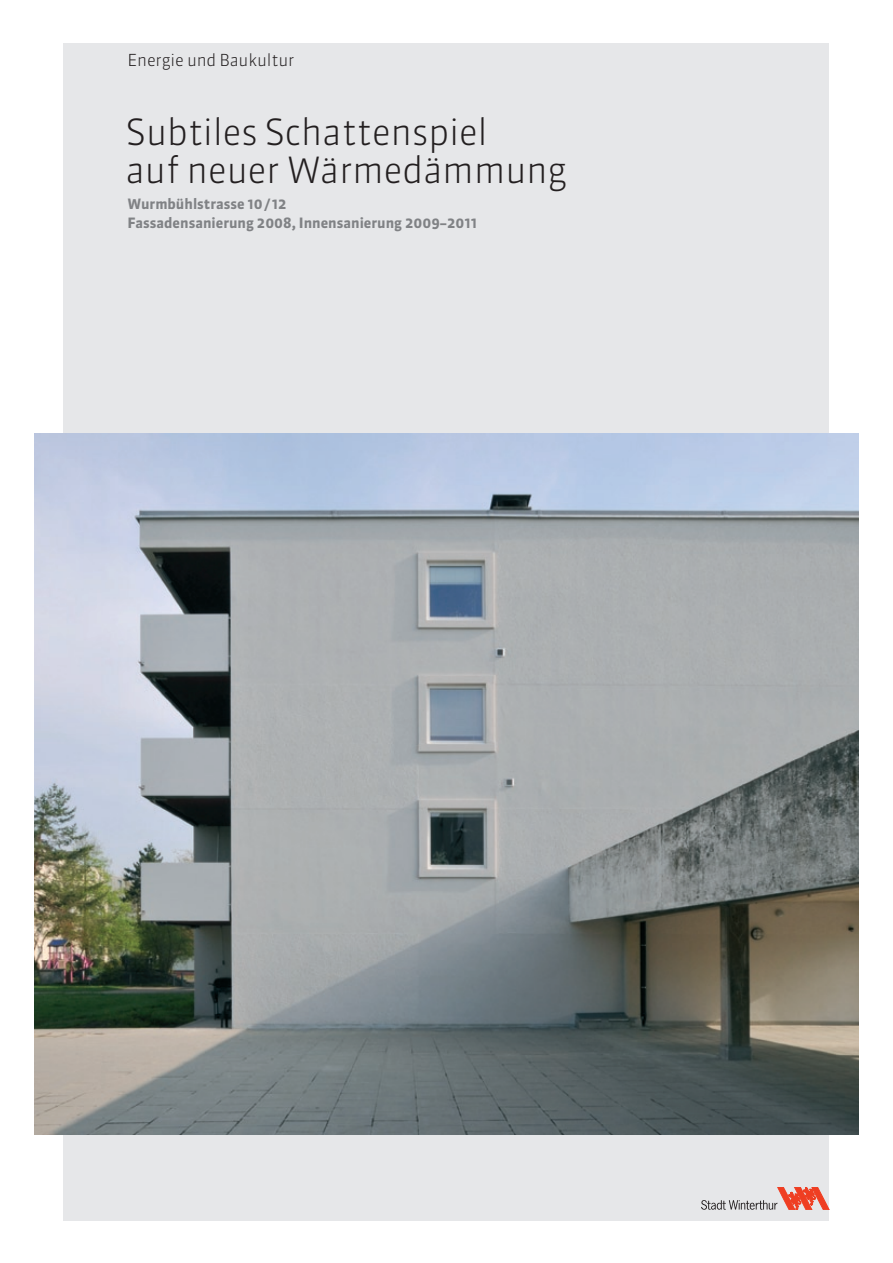
<style>
.page{position:relative;width:893px;height:1263px;background:#fff}
.page>*{position:absolute;margin:0;border:0;box-sizing:border-box;transform-origin:0 0}
._01_Haupttitel{font:300 36px/38.2px "Sanuk OT";letter-spacing:-.015em;color:#231f20}
._02_Titel{font:300 16.5px "Sanuk OT";letter-spacing:-.01em;color:#231f20}
._02_Titel-2{font:700 14.25px/19.2px "Sanuk OT";color:#808285}
</style>
<div class="page">
<div style="left:64px;top:43px;width:765px;height:1177px;background:#e6e7e9"></div>
<img style="left:34px;top:434px;width:825px;height:701px">
<svg style="left:701px;top:1187px;width:128px;height:23px"></svg>
<p class="_02_Titel" style="left:128px;top:50px;width:168px">Energie und Baukultur</p>
<p class="_01_Haupttitel" style="left:125px;top:113px;width:443px">Subtiles Schattenspiel<br>auf neuer Wärmedämmung</p>
<p class="_02_Titel-2" style="left:128px;top:194px;width:351px">Wurmbühlstrasse 10/ 12<br>Fassadensanierung 2008, Innensanierung 2009–2011</p>
</div>
